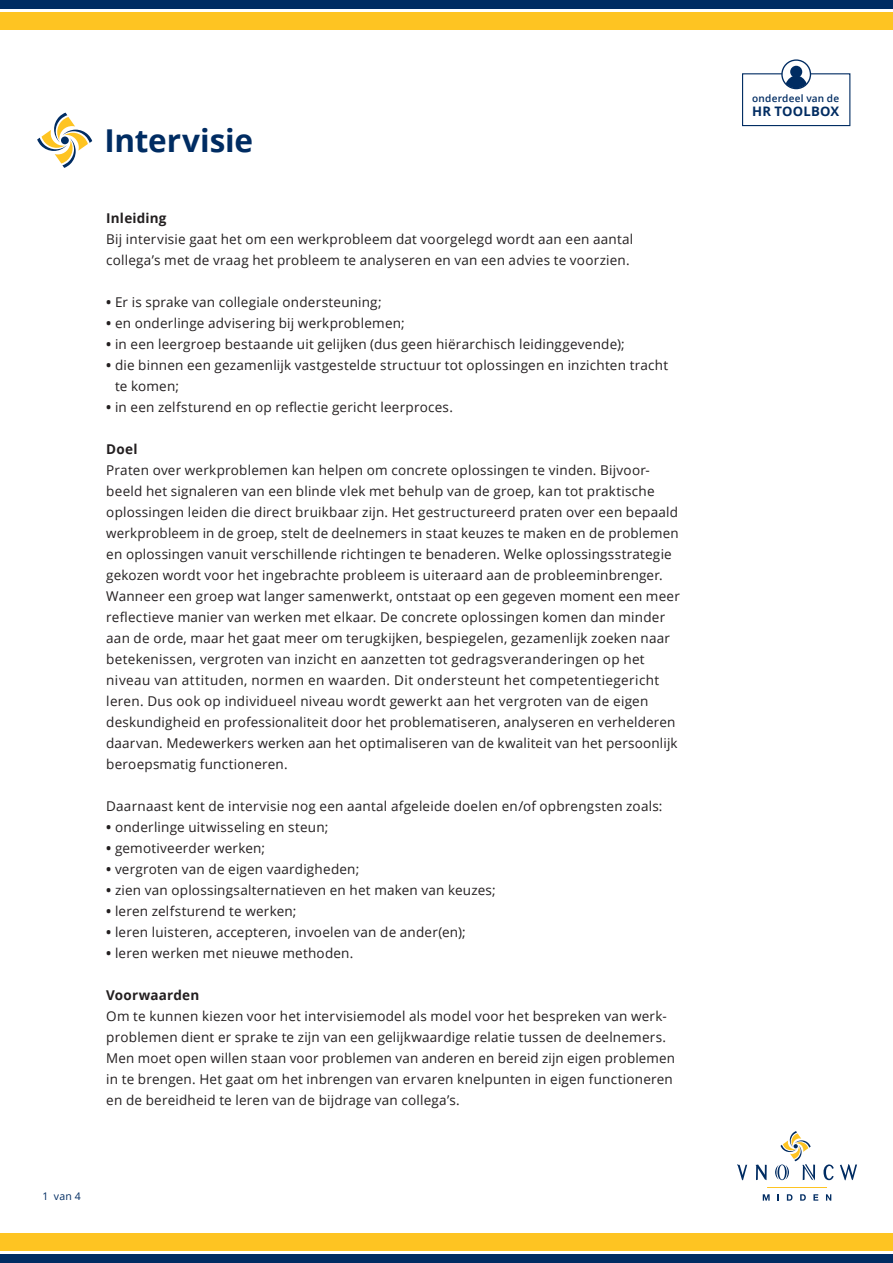
<style>
.page{position:relative;width:893px;height:1263px;background:#fff}
.page>*{position:absolute;margin:0;border:0;box-sizing:border-box;transform-origin:0 0}
.t1{font:700 31.5px "Open Sans";letter-spacing:-.005em;color:#002c62}
.t2{font:13.5px/21px "Open Sans";letter-spacing:.015em;color:#231f20}
.t3{font:700 13.5px "Open Sans";letter-spacing:.015em;color:#231f20}
.t4{font:700 13.05px "Open Sans";letter-spacing:.015em;color:#002c62}
.t5{font:10.5px "Open Sans";color:#002c62}
.t6{font:600 10.05px "Open Sans";letter-spacing:.02em;color:#002c62}
.s1{font-weight:700}
</style>
<div class="page">
<svg style="left:763px;top:1194px;width:7px;height:6px"></svg>
<svg style="left:777px;top:1194px;width:2px;height:6px"></svg>
<svg style="left:787px;top:1194px;width:5px;height:6px"></svg>
<svg style="left:800px;top:1194px;width:6px;height:6px"></svg>
<svg style="left:813px;top:1194px;width:5px;height:6px"></svg>
<svg style="left:826px;top:1194px;width:5px;height:6px"></svg>
<hr style="left:767px;top:1187px;width:60px;height:1px;background:#fec422">
<svg style="left:823px;top:1164px;width:11px;height:16px"></svg>
<svg style="left:737px;top:1164px;width:10px;height:16px"></svg>
<svg style="left:755px;top:1164px;width:12px;height:16px"></svg>
<svg style="left:840px;top:1164px;width:17px;height:16px"></svg>
<svg style="left:775px;top:1131px;width:40px;height:49px"></svg>
<div style="left:0;top:0;width:893px;height:9px;background:#002c62"></div>
<div style="left:0;top:13px;width:893px;height:17px;background:#fec422"></div>
<div style="left:0;top:1254px;width:893px;height:9px;background:#002c62"></div>
<div style="left:0;top:1233px;width:893px;height:17px;background:#fec422"></div>
<svg style="left:37px;top:113px;width:55px;height:55px"></svg>
<div style="left:781px;top:59px;width:30px;height:30px;border:1px solid #002c62;border-radius:50%"></div>
<div style="left:790px;top:66px;width:12px;height:12px;background:#002c62;border-radius:50%"></div>
<svg style="left:742px;top:73px;width:109px;height:54px"></svg>
<p class="t1" style="left:104px;top:118px;width:150px">Intervisie</p>
<p class="t3" style="left:106px;top:208px;width:62px">Inleiding</p>
<p class="t2" style="left:106px;top:228px;width:529px">Bij intervisie gaat het om een werkprobleem dat voorgelegd wordt aan een aantal collega’s met de vraag het probleem te analyseren en van een advies te voorzien.</p>
<p class="t2" style="left:106px;top:291px;width:277px"><span class="s1">•</span> Er is sprake van collegiale ondersteuning;</p>
<p class="t2" style="left:106px;top:312px;width:300px"><span class="s1">•</span> en onderlinge advisering bij werkproblemen;</p>
<p class="t2" style="left:106px;top:333px;width:520px"><span class="s1">•</span> in een leergroep bestaande uit gelijken (dus geen hiërarchisch leidinggevende);</p>
<p class="t2" style="left:115px;top:354px;width:555px;text-indent:-9px"><span class="s1">•</span> die binnen een gezamenlijk vastgestelde structuur tot oplossingen en inzichten tracht te komen;</p>
<p class="t2" style="left:106px;top:396px;width:348px"><span class="s1">•</span> in een zelfsturend en op reflectie gericht leerproces.</p>
<p class="t3" style="left:106px;top:439px;width:33px">Doel</p>
<p class="t2" style="left:106px;top:459px;width:575px">Praten over werkproblemen kan helpen om concrete oplossingen te vinden. Bijvoor&shy;beeld het signaleren van een blinde vlek met behulp van de groep, kan tot praktische oplossingen leiden die direct bruikbaar zijn. Het gestructureerd praten over een bepaald werkprobleem in de groep, stelt de deelnemers in staat keuzes te maken en de problemen en oplossingen vanuit verschillende richtingen te benaderen. Welke oplossingsstrategie gekozen wordt voor het ingebrachte probleem is uiteraard aan de probleeminbrenger.<br>Wanneer een groep wat langer samenwerkt, ontstaat op een gegeven moment een meer reflectieve manier van werken met elkaar. De concrete oplossingen komen dan minder aan de orde, maar het gaat meer om terugkijken, bespiegelen, gezamenlijk zoeken naar betekenissen, vergroten van inzicht en aanzetten tot gedragsveranderingen op het niveau van attituden, normen en waarden. Dit ondersteunt het competentiegericht leren. Dus ook op individueel niveau wordt gewerkt aan het vergroten van de eigen deskundigheid en professionaliteit door het problematiseren, analyseren en verhelderen daarvan. Medewerkers werken aan het optimaliseren van de kwaliteit van het persoonlijk beroepsmatig functioneren.</p>
<p class="t2" style="left:106px;top:795px;width:558px">Daarnaast kent de intervisie nog een aantal afgeleide doelen en/of opbrengsten zoals:</p>
<p class="t2" style="left:106px;top:816px;width:224px"><span class="s1">•</span> onderlinge uitwisseling en steun;</p>
<p class="t2" style="left:106px;top:837px;width:160px"><span class="s1">•</span> gemotiveerder werken;</p>
<p class="t2" style="left:106px;top:858px;width:254px"><span class="s1">•</span> vergroten van de eigen vaardigheden;</p>
<p class="t2" style="left:106px;top:879px;width:391px"><span class="s1">•</span> zien van oplossingsalternatieven en het maken van keuzes;</p>
<p class="t2" style="left:106px;top:900px;width:192px"><span class="s1">•</span> leren zelfsturend te werken;</p>
<p class="t2" style="left:106px;top:921px;width:361px"><span class="s1">•</span> leren luisteren, accepteren, invoelen van de ander(en);</p>
<p class="t2" style="left:106px;top:942px;width:249px"><span class="s1">•</span> leren werken met nieuwe methoden.</p>
<p class="t3" style="left:106px;top:985px;width:95px">Voorwaarden</p>
<p class="t2" style="left:106px;top:1005px;width:570px">Om te kunnen kiezen voor het intervisiemodel als model voor het bespreken van werk&shy;problemen dient er sprake te zijn van een gelijkwaardige relatie tussen de deelnemers.<br>Men moet open willen staan voor problemen van anderen en bereid zijn eigen problemen in te brengen. Het gaat om het inbrengen van ervaren knelpunten in eigen functioneren en de bereidheid te leren van de bijdrage van collega’s.</p>
<p class="t5" style="left:43px;top:1189px;width:40px">1 van 4</p>
<p class="t6" style="left:752px;top:92px;width:88px">onderdeel van de</p>
<p class="t4" style="left:752px;top:102px;width:88px">HR TOOLBOX</p>
</div>
